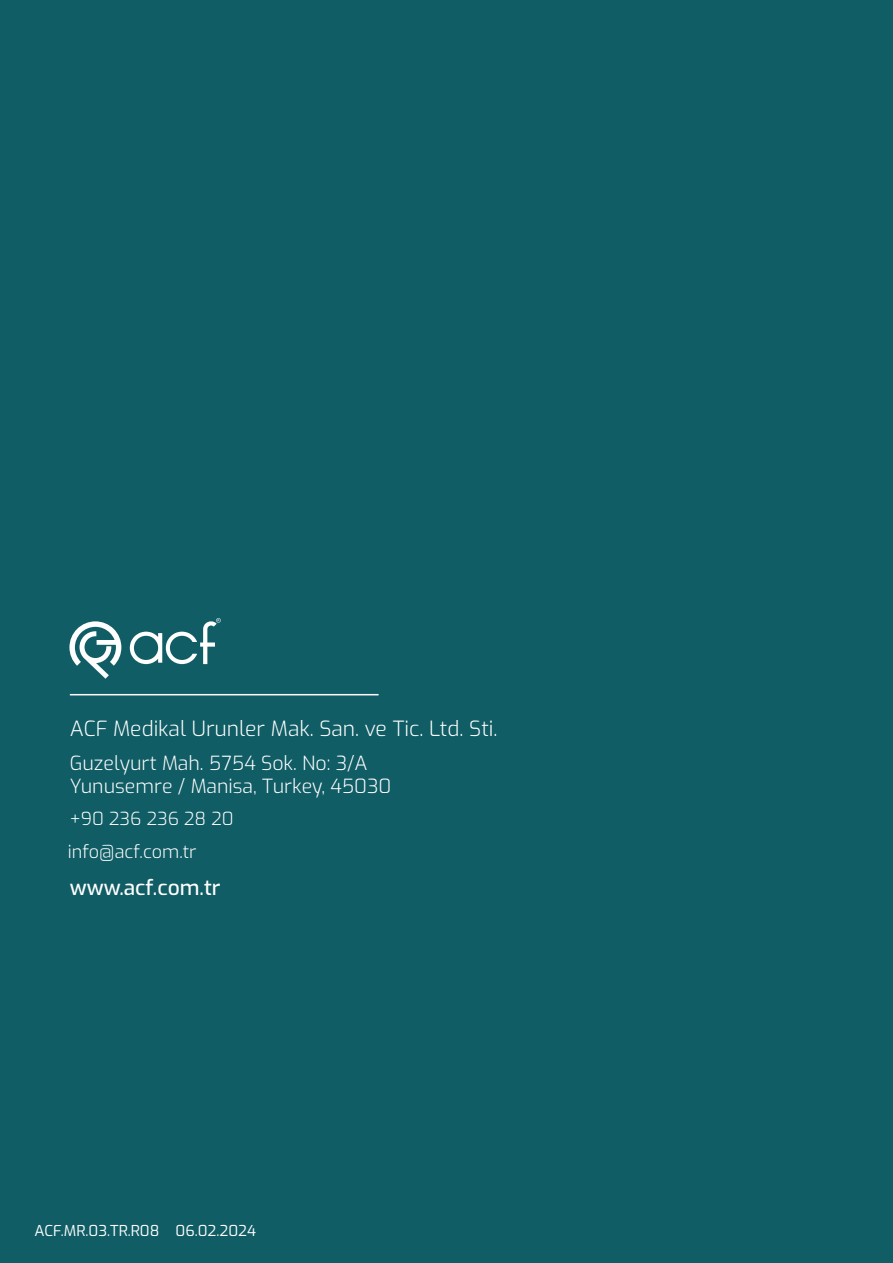
<style>
.page{position:relative;width:893px;height:1263px;background:#105d65}
.page>*{position:absolute;margin:0;border:0;box-sizing:border-box;transform-origin:0 0}
.t1{font:300 21px "Exo";color:#fff}
.t2{font:500 21px "Exo";color:#fff}
.t3{font:300 19.5px "Exo";color:#fff}
.t4{font:300 18px "Exo";color:#fff}
.t5{font:15px "Exo";color:#fff}
</style>
<div class="page">
<svg style="left:69px;top:621px;width:52px;height:58px"></svg>
<svg style="left:130px;top:618px;width:91px;height:46px"></svg>
<hr style="left:70px;top:694px;width:309px;height:1px;background:#fff">
<p class="t1" style="left:70px;top:713px;width:429px">ACF Medikal Urunler Mak. San. ve Tic. Ltd. Sti.</p>
<p class="t3" style="left:70px;top:748px;width:299px">Guzelyurt Mah. 5754 Sok. No: 3/A</p>
<p class="t3" style="left:70px;top:772px;width:323px">Yunusemre / Manisa, Turkey, 45030</p>
<p class="t4" style="left:70px;top:805px;width:165px">+90 236 236 28 20</p>
<p class="t4" style="left:68px;top:838px;width:130px">info@acf.com.tr</p>
<p class="t2" style="left:70px;top:871px;width:152px">www.acf.com.tr</p>
<p class="t5" style="left:35px;top:1219px;width:223px">ACF.MR.03.TR.R08 06.02.2024</p>
</div>
